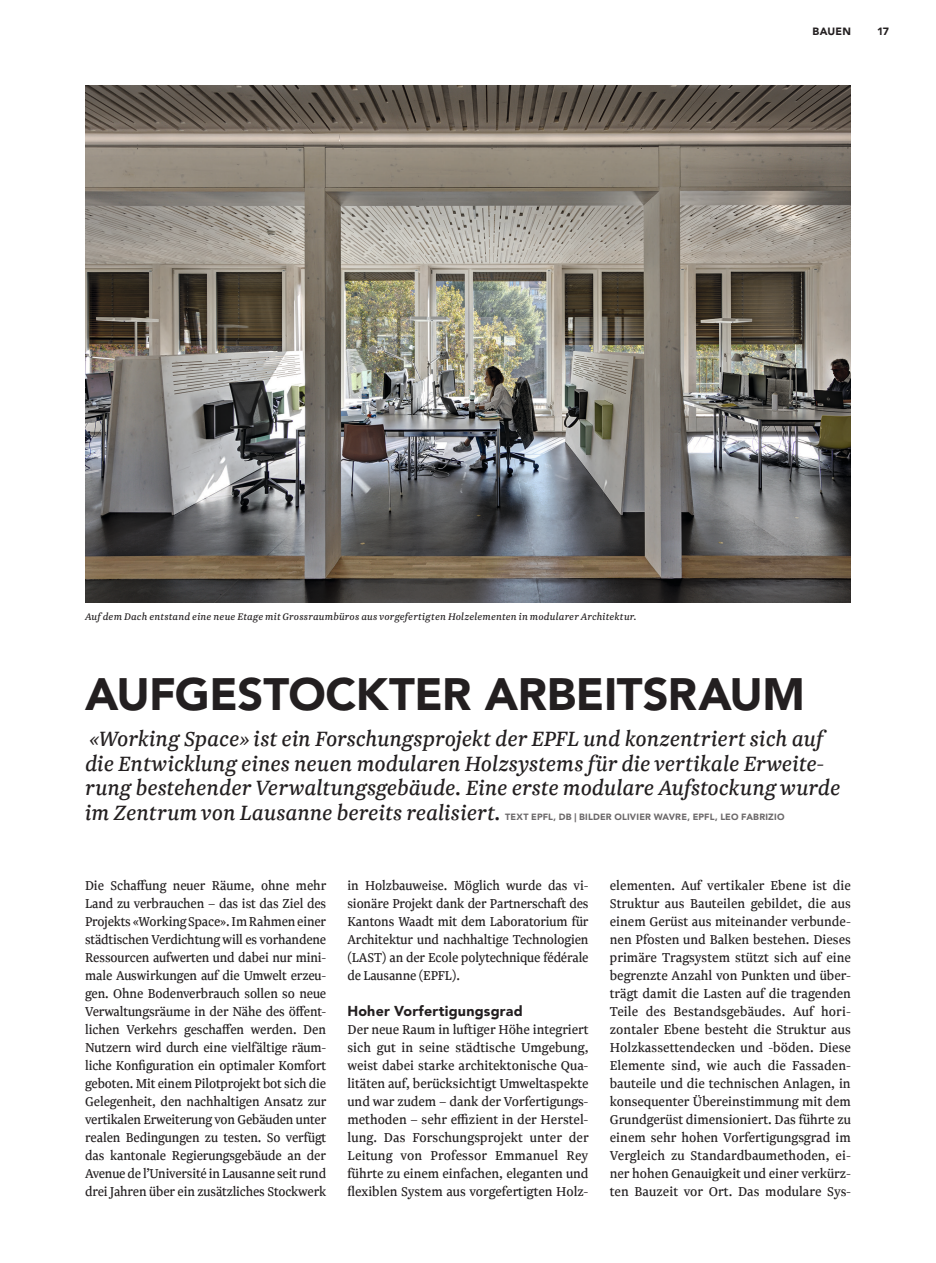
<style>
.page{position:relative;width:936px;height:1263px;background:#fff}
.page>*{position:absolute;margin:0;border:0;box-sizing:border-box;transform-origin:0 0}
.t1{font:900 45px "Avenir LT Std";letter-spacing:-.01em;color:#231f20}
.t2{font:italic 24px/24.5px "Newzald";color:#231f20}
.t3{font:15px/18px "Newzald";letter-spacing:-.01em;color:#231f20;text-align:justify}
.t4{font:900 14.25px "Avenir LT Std";letter-spacing:.015em;color:#231f20}
.t5{font:italic 11.25px "Newzald";letter-spacing:.015em;color:#231f20}
.t6{font:900 10.5px "Avenir LT Std";letter-spacing:.025em;color:#231f20}
.t7{font:900 9px "Avenir LT Std";letter-spacing:.02em;color:#6d6a6b}
</style>
<div class="page">
<img style="left:85px;top:85px;width:765px;height:517px">
<p class="t6" style="left:812px;top:25px;width:40px">BAUEN</p>
<p class="t6" style="left:877px;top:25px;width:14px">17</p>
<p class="t5" style="left:85px;top:610px;width:553px">Auf dem Dach entstand eine neue Etage mit Grossraumbüros aus vorgefertigten Holzelementen in modularer Architektur.</p>
<h1 class="t1" style="left:85px;top:667px;width:721px">AUFGESTOCKTER ARBEITSRAUM</h1>
<p class="t2" style="left:85px;top:726px;width:756px">«Working Space» ist ein Forschungsprojekt der EPFL und konzentriert sich auf die Entwicklung eines neuen modularen Holzsystems für die vertikale Erweite&shy;rung bestehender Verwaltungsgebäude. Eine erste modulare Aufstockung wurde im Zentrum von Lausanne bereits realisiert.</p>
<p class="t7" style="left:505px;top:811px;width:281px">TEXT EPFL, DB | BILDER OLIVIER WAVRE, EPFL, LEO FABRIZIO</p>
<p class="t3" style="left:85px;top:877px;width:243px">Die Schaffung neuer Räume, ohne mehr Land zu verbrauchen – das ist das Ziel des Projekts «Working Space». Im Rahmen einer städtischen Verdichtung will es vorhandene Ressourcen aufwerten und dabei nur mini&shy;male Auswirkungen auf die Umwelt erzeu&shy;gen. Ohne Bodenverbrauch sollen so neue Verwaltungsräume in der Nähe des öffent&shy;lichen Verkehrs geschaffen werden. Den Nutzern wird durch eine vielfältige räum&shy;liche Konfiguration ein optimaler Komfort geboten. Mit einem Pilotprojekt bot sich die Gelegenheit, den nachhaltigen Ansatz zur vertikalen Erweiterung von Gebäuden unter realen Bedingungen zu testen. So verfügt das kantonale Regierungsgebäude an der Avenue de l’Université in Lausanne seit rund drei Jahren über ein zusätzliches Stockwerk</p>
<p class="t3" style="left:347px;top:877px;width:242px">in Holzbauweise. Möglich wurde das vi&shy;sionäre Projekt dank der Partnerschaft des Kantons Waadt mit dem Laboratorium für Architektur und nachhaltige Technologien (LAST) an der Ecole polytechnique fédérale de Lausanne (EPFL).</p>
<p class="t4" style="left:347px;top:1003px;width:177px">Hoher Vorfertigungsgrad</p>
<p class="t3" style="left:347px;top:1021px;width:243px">Der neue Raum in luftiger Höhe integriert sich gut in seine städtische Umgebung, weist dabei starke architektonische Qua&shy;litäten auf, berücksichtigt Umweltaspekte und war zudem – dank der Vorfertigungs&shy;methoden – sehr effizient in der Herstel&shy;lung. Das Forschungsprojekt unter der Leitung von Professor Emmanuel Rey führte zu einem einfachen, eleganten und flexiblen System aus vorgefertigten Holz-</p>
<p class="t3" style="left:609px;top:877px;width:243px">elementen. Auf vertikaler Ebene ist die Struktur aus Bauteilen gebildet, die aus einem Gerüst aus miteinander verbunde&shy;nen Pfosten und Balken bestehen. Dieses primäre Tragsystem stützt sich auf eine begrenzte Anzahl von Punkten und über&shy;trägt damit die Lasten auf die tragenden Teile des Bestandsgebäudes. Auf hori&shy;zontaler Ebene besteht die Struktur aus Holzkassettendecken und -böden. Diese Elemente sind, wie auch die Fassaden&shy;bauteile und die technischen Anlagen, in konsequenter Übereinstimmung mit dem Grundgerüst dimensioniert. Das führte zu einem sehr hohen Vorfertigungsgrad im Vergleich zu Standardbaumethoden, ei&shy;ner hohen Genauigkeit und einer verkürz&shy;ten Bauzeit vor Ort. Das modulare Sys-</p>
</div>
